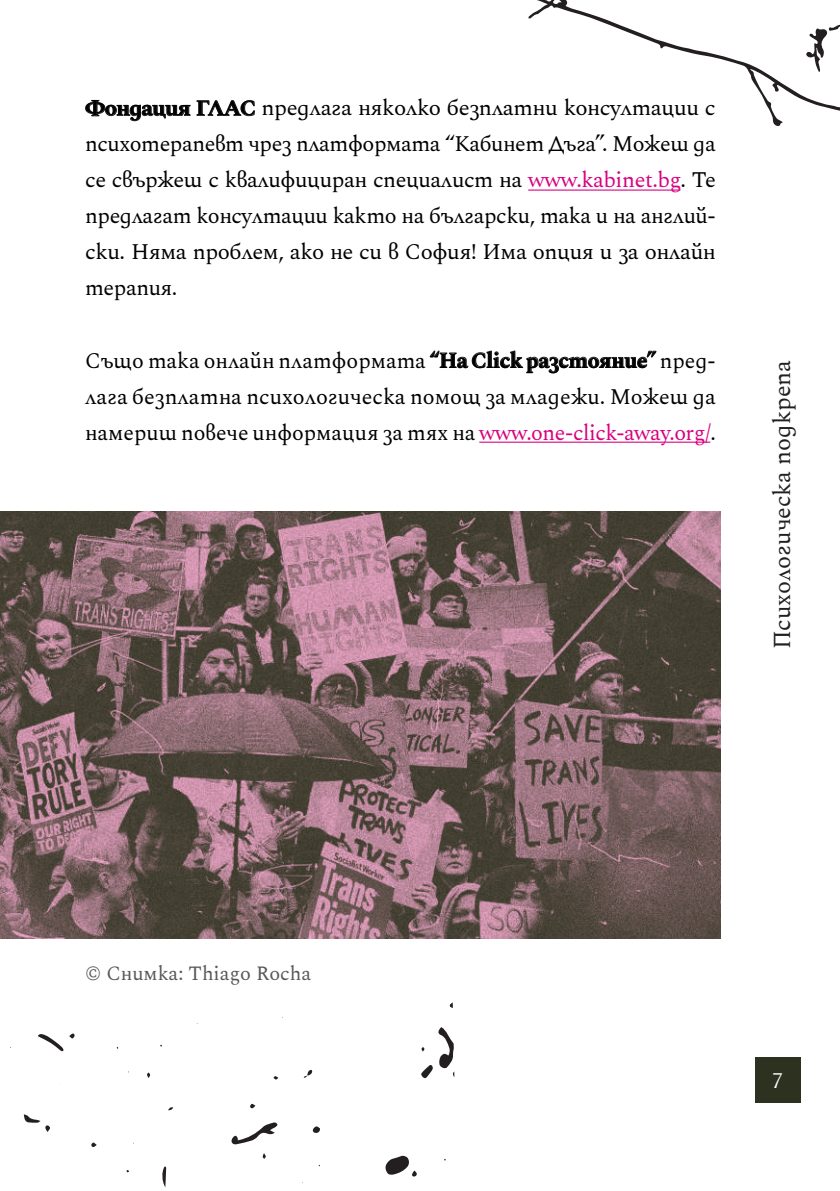
<style>
.page{position:relative;width:840px;height:1191px;background:#fff}
.page>*{position:absolute;margin:0;border:0;box-sizing:border-box;transform-origin:0 0}
.t1{font:24px "Spectral";color:#231f20}
.t2{font:22px/36px "Spectral";letter-spacing:-.02em;color:#000;text-align:justify}
.t3{font:300 22px "Spectral";color:#fff}
.t4{font:20px "Spectral";color:#57585a}
.s1{font-weight:700;color:#231f20}
.s2{color:#d80180}
</style>
<div class="page">
<svg style="left:231px;top:1122px;width:46px;height:22px"></svg>
<svg style="left:162px;top:1166px;width:4px;height:21px"></svg>
<svg style="left:312px;top:1126px;width:8px;height:7px"></svg>
<svg style="left:24px;top:1114px;width:26px;height:18px"></svg>
<svg style="left:38px;top:1033px;width:37px;height:19px"></svg>
<svg style="left:385px;top:1155px;width:32px;height:21px"></svg>
<svg style="left:91px;top:1142px;width:6px;height:5px"></svg>
<svg style="left:250px;top:1103px;width:5px;height:5px"></svg>
<svg style="left:273px;top:1076px;width:5px;height:3px"></svg>
<svg style="left:147px;top:1072px;width:3px;height:6px"></svg>
<svg style="left:421px;top:1027px;width:33px;height:51px"></svg>
<svg style="left:262px;top:1153px;width:4px;height:5px"></svg>
<svg style="left:303px;top:1070px;width:9px;height:8px"></svg>
<img style="left:0;top:511px;width:720px;height:427px">
<svg style="left:528px;top:0;width:311px;height:126px"></svg>
<svg style="left:805px;top:23px;width:34px;height:49px"></svg>
<div style="left:754px;top:1057px;width:45px;height:46px;background:#2c321f"></div>
<hr style="left:528px;top:189px;width:152px;height:2px;background:#d80180">
<hr style="left:479px;top:441px;width:231px;height:2px;background:#d80180">
<p class="t2" style="left:85px;top:88px;width:631px"><span class="s1">Фондация ГЛАС</span> предлага няколко безплатни консултации с психотерапевт чрез платформата “Кабинет Дъга”. Можеш да се свържеш с квалифициран специалист на <span class="s2">www.kabinet.bg</span>. Те предлагат консултации както на български, така и на англий&shy;ски. Няма проблем, ако не си в София! Има опция и за онлайн терапия.</p>
<p class="t2" style="left:85px;top:340px;width:631px">Също така онлайн платформата <span class="s1">“На Click разстояние”</span> пред&shy;лага безплатна психологическа помощ за младежи. Можеш да намериш повече информация за тях на <span class="s2">www.one-click-away.org/</span>.</p>
<p class="t1" style="left:764px;top:649px;width:291px;rotate:-90deg">Психологическа подкрепа</p>
<p class="t4" style="left:85px;top:958px;width:227px">© Снимка: Thiago Rocha</p>
<p class="t3" style="left:771px;top:1064px;width:12px">7</p>
</div>
